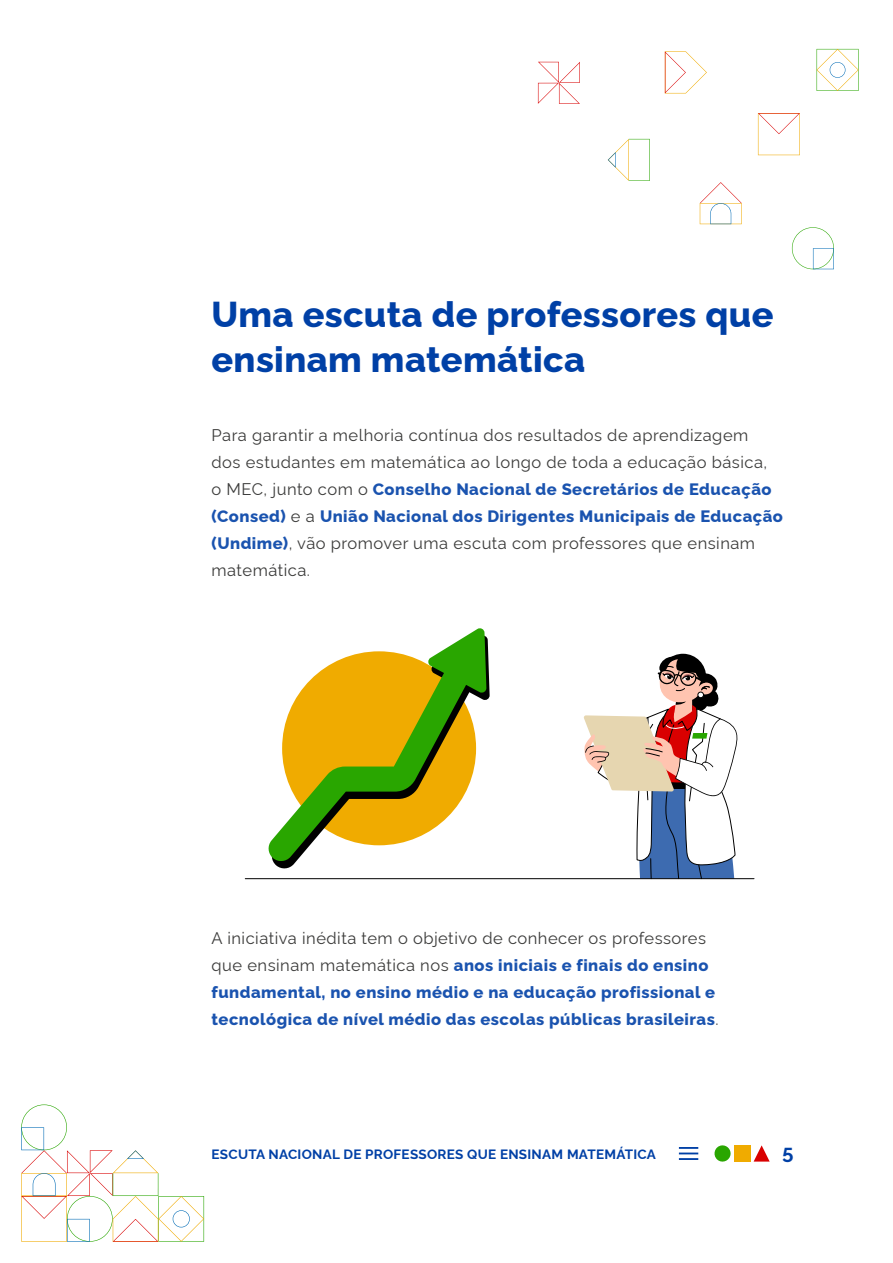
<style>
.page{position:relative;width:893px;height:1263px;background:#fff}
.page>*{position:absolute;margin:0;border:0;box-sizing:border-box;transform-origin:0 0}
.t1{font:800 36px/45px "Rawline";letter-spacing:.01em;color:#0040a6}
.t2{font:700 20.25px "Rawline";color:#0040a6}
.t3{font:16.5px/27px "Rawline";letter-spacing:.03em;color:#3c3c3b}
.t4{font:800 16.5px/27px "Rawline";letter-spacing:.03em;color:#1a53af}
.t5{font:700 13.5px "Rawline";letter-spacing:.02em;color:#0040a6}
.s1{font-weight:800;color:#1a53af}
.s2{font-weight:400;color:#3c3c3b}
</style>
<div class="page">
<svg style="left:538px;top:62px;width:42px;height:42px"></svg>
<svg style="left:792px;top:227px;width:42px;height:42px"></svg>
<svg style="left:758px;top:113px;width:42px;height:42px"></svg>
<svg style="left:665px;top:51px;width:42px;height:42px"></svg>
<svg style="left:608px;top:139px;width:42px;height:42px"></svg>
<svg style="left:700px;top:182px;width:42px;height:42px"></svg>
<svg style="left:816px;top:49px;width:43px;height:42px"></svg>
<svg style="left:583px;top:653px;width:158px;height:227px"></svg>
<svg style="left:273px;top:636px;width:217px;height:233px"></svg>
<svg style="left:268px;top:628px;width:218px;height:234px"></svg>
<hr style="left:245px;top:878px;width:509px;height:1px;background:#000">
<svg style="left:714px;top:1145px;width:17px;height:17px"></svg>
<div style="left:734px;top:1145px;width:16px;height:16px;background:#f0ab00"></div>
<svg style="left:754px;top:1145px;width:16px;height:16px"></svg>
<svg style="left:21px;top:1104px;width:183px;height:138px"></svg>
<svg style="left:679px;top:1147px;width:19px;height:13px"></svg>
<h1 class="t1" style="left:212px;top:288px;width:563px">Uma escuta de professores que ensinam matemática</h1>
<p class="t3" style="left:212px;top:420px;width:573px">Para garantir a melhoria contínua dos resultados de aprendizagem<br>dos estudantes em matemática ao longo de toda a educação básica,<br>o MEC, junto com o <span class="s1">Conselho Nacional de Secretários de Educação (Consed)</span> e a <span class="s1">União Nacional dos Dirigentes Municipais de Educação (Undime)</span>, vão promover uma escuta com professores que ensinam matemática.</p>
<p class="t4" style="left:212px;top:924px;width:508px"><span class="s2">A iniciativa inédita tem o objetivo de conhecer os professores que ensinam matemática nos</span> anos iniciais e finais do ensino fundamental, no ensino médio e na educação profissional e tecnológica de nível médio das escolas públicas brasileiras<span class="s2">.</span></p>
<p class="t5" style="left:212px;top:1144px;width:446px">ESCUTA NACIONAL DE PROFESSORES QUE ENSINAM MATEMÁTICA</p>
<p class="t2" style="left:782px;top:1139px;width:13px">5</p>
</div>
